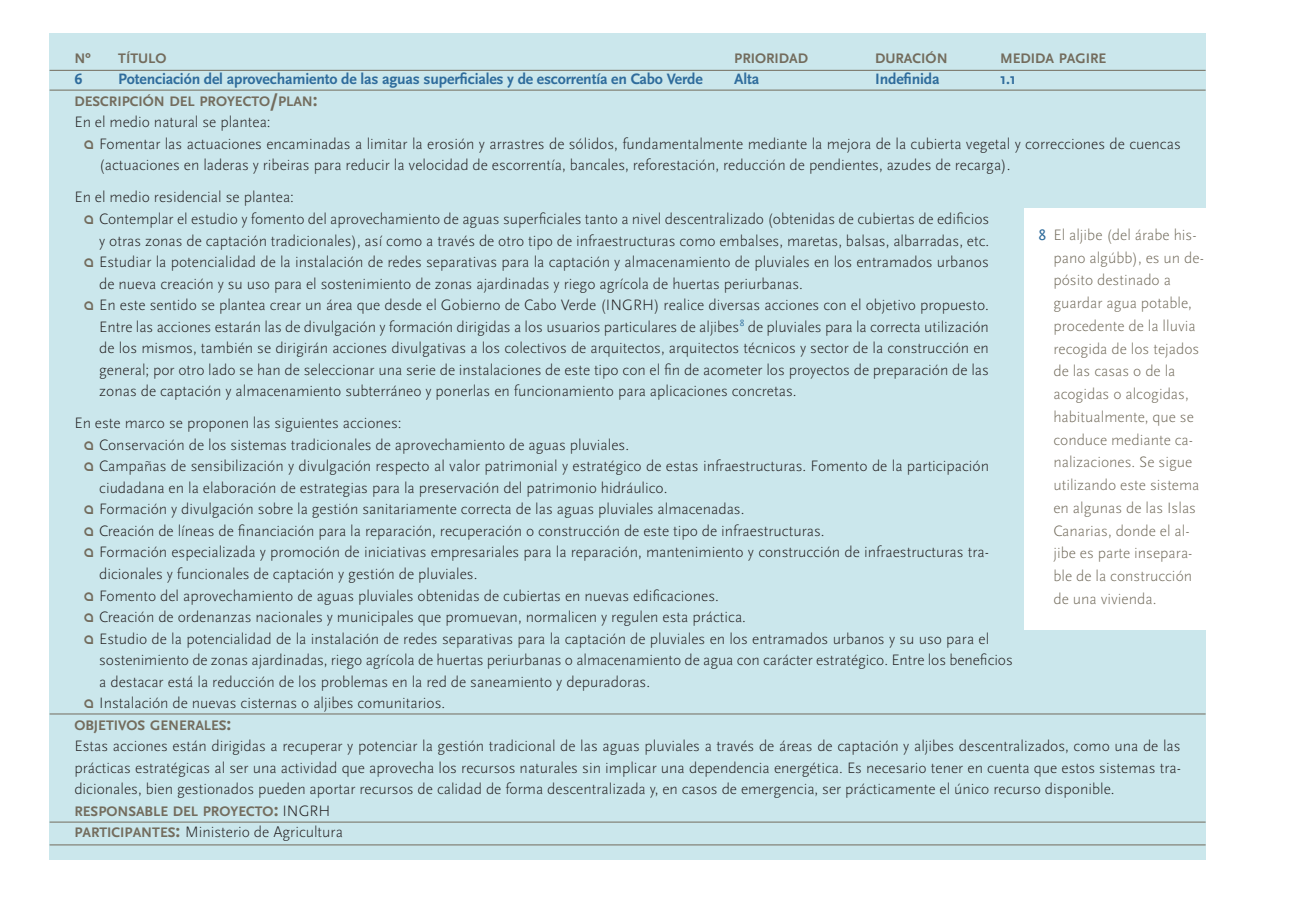
<style>
.page{position:relative;width:1290px;height:913px;background:#fff}
.page>*{position:absolute;margin:0;border:0;box-sizing:border-box;transform-origin:0 0}
.t1{font:300 15.75px/21.5px "Scala Sans Pro";color:#231f20;text-align:justify}
.t2{font:300 15.75px/22.8px "Scala Sans Pro";color:#736c5d}
.t3{font:700 15.75px "Scala Sans Pro";letter-spacing:-.01em;color:#2f6c9c}
.t4{font:700 14.35px "Scala Sans Pro";color:#736c5d}
.s1{font-size:19.25px}
.s2{font-family:"REZ";font-weight:400;font-size:19.25px;color:#736c5d}
.s3{font-weight:300;font-size:15.75px;color:#231f20}
.s4{font-weight:700;font-size:14.35px;color:#736c5d}
.s5{font-weight:700;font-size:19.25px;color:#736c5d}
.s6{font-weight:400;color:#2f6c9c}
</style>
<div class="page">
<div style="left:50px;top:33px;width:1155px;height:827px;background:#cbe7ec"></div>
<hr style="left:50px;top:70px;width:1155px;height:1px;background:#736c5d">
<hr style="left:50px;top:90px;width:1155px;height:1px;background:#736c5d">
<hr style="left:50px;top:713px;width:1155px;height:1px;background:#736c5d">
<hr style="left:50px;top:821px;width:1155px;height:1px;background:#736c5d">
<hr style="left:50px;top:844px;width:1155px;height:1px;background:#736c5d">
<div style="left:1024px;top:208px;width:189px;height:422px;background:#fff"></div>
<p class="t4" style="left:74px;top:53px;width:18px">Nº</p>
<p class="t4" style="left:118px;top:53px;width:50px">TÍTULO</p>
<p class="t4" style="left:734px;top:53px;width:75px">PRIORIDAD</p>
<p class="t4" style="left:875px;top:53px;width:74px">DURACIÓN</p>
<p class="t4" style="left:1000px;top:53px;width:108px">MEDIDA PAGIRE</p>
<p class="t3" style="left:74px;top:74px;width:9px">6</p>
<p class="t3" style="left:118px;top:74px;width:586px">Potenciación del aprovechamiento de las aguas superficiales y de escorrentía en Cabo Verde</p>
<p class="t3" style="left:734px;top:74px;width:27px">Alta</p>
<p class="t3" style="left:875px;top:74px;width:66px">Indefinida</p>
<p class="t3" style="left:1000px;top:74px;width:17px">1.1</p>
<p class="t4" style="left:74px;top:96px;width:245px">DESCRIPCIÓN DEL PROYECTO<span class="s1">/</span>PLAN<span class="s1">:</span></p>
<p class="t1" style="left:74px;top:113px;width:198px">En el medio natural se plantea:</p>
<p class="t1" style="left:84px;top:135px;width:1098px"><span class="s2">a</span> Fomentar las actuaciones encaminadas a limitar la erosión y arrastres de sólidos, fundamentalmente mediante la mejora de la cubierta vegetal y correcciones de cuencas</p>
<p class="t1" style="left:99px;top:156px;width:913px">(actuaciones en laderas y ribeiras para reducir la velocidad de escorrentía, bancales, reforestación, reducción de pendientes, azudes de recarga).</p>
<p class="t1" style="left:74px;top:188px;width:221px">En el medio residencial se plantea:</p>
<p class="t1" style="left:84px;top:210px;width:906px"><span class="s2">a</span> Contemplar el estudio y fomento del aprovechamiento de aguas superficiales tanto a nivel descentralizado (obtenidas de cubiertas de edificios</p>
<p class="t1" style="left:99px;top:231px;width:891px">y otras zonas de captación tradicionales), así como a través de otro tipo de infraestructuras como embalses, maretas, balsas, albarradas, etc.</p>
<p class="t1" style="left:84px;top:253px;width:906px"><span class="s2">a</span> Estudiar la potencialidad de la instalación de redes separativas para la captación y almacenamiento de pluviales en los entramados urbanos</p>
<p class="t1" style="left:99px;top:274px;width:705px">de nueva creación y su uso para el sostenimiento de zonas ajardinadas y riego agrícola de huertas periurbanas.</p>
<p class="t1" style="left:84px;top:296px;width:906px"><span class="s2">a</span> En este sentido se plantea crear un área que desde el Gobierno de Cabo Verde (INGRH) realice diversas acciones con el objetivo propuesto.</p>
<p class="t1" style="left:99px;top:317px;width:891px">Entre las acciones estarán las de divulgación y formación dirigidas a los usuarios particulares de aljibes<sup>8</sup> de pluviales para la correcta utilización</p>
<p class="t1" style="left:99px;top:339px;width:891px">de los mismos, también se dirigirán acciones divulgativas a los colectivos de arquitectos, arquitectos técnicos y sector de la construcción en</p>
<p class="t1" style="left:99px;top:360px;width:891px">general; por otro lado se han de seleccionar una serie de instalaciones de este tipo con el fin de acometer los proyectos de preparación de las</p>
<p class="t1" style="left:99px;top:382px;width:699px">zonas de captación y almacenamiento subterráneo y ponerlas en funcionamiento para aplicaciones concretas.</p>
<p class="t1" style="left:74px;top:414px;width:329px">En este marco se proponen las siguientes acciones:</p>
<p class="t1" style="left:84px;top:436px;width:546px"><span class="s2">a</span> Conservación de los sistemas tradicionales de aprovechamiento de aguas pluviales.</p>
<p class="t1" style="left:84px;top:457px;width:906px"><span class="s2">a</span> Campañas de sensibilización y divulgación respecto al valor patrimonial y estratégico de estas infraestructuras. Fomento de la participación</p>
<p class="t1" style="left:99px;top:479px;width:570px">ciudadana en la elaboración de estrategias para la preservación del patrimonio hidráulico.</p>
<p class="t1" style="left:84px;top:500px;width:662px"><span class="s2">a</span> Formación y divulgación sobre la gestión sanitariamente correcta de las aguas pluviales almacenadas.</p>
<p class="t1" style="left:84px;top:522px;width:742px"><span class="s2">a</span> Creación de líneas de financiación para la reparación, recuperación o construcción de este tipo de infraestructuras.</p>
<p class="t1" style="left:84px;top:543px;width:906px"><span class="s2">a</span> Formación especializada y promoción de iniciativas empresariales para la reparación, mantenimiento y construcción de infraestructuras tra-</p>
<p class="t1" style="left:99px;top:565px;width:380px">dicionales y funcionales de captación y gestión de pluviales.</p>
<p class="t1" style="left:84px;top:586px;width:636px"><span class="s2">a</span> Fomento del aprovechamiento de aguas pluviales obtenidas de cubiertas en nuevas edificaciones.</p>
<p class="t1" style="left:84px;top:608px;width:663px"><span class="s2">a</span> Creación de ordenanzas nacionales y municipales que promuevan, normalicen y regulen esta práctica.</p>
<p class="t1" style="left:84px;top:629px;width:906px"><span class="s2">a</span> Estudio de la potencialidad de la instalación de redes separativas para la captación de pluviales en los entramados urbanos y su uso para el</p>
<p class="t1" style="left:99px;top:651px;width:915px">sostenimiento de zonas ajardinadas, riego agrícola de huertas periurbanas o almacenamiento de agua con carácter estratégico. Entre los beneficios</p>
<p class="t1" style="left:99px;top:672px;width:552px">a destacar está la reducción de los problemas en la red de saneamiento y depuradoras.</p>
<p class="t1" style="left:84px;top:694px;width:362px"><span class="s2">a</span> Instalación de nuevas cisternas o aljibes comunitarios.</p>
<p class="t4" style="left:74px;top:720px;width:158px">OBJETIVOS GENERALES<span class="s1">:</span></p>
<p class="t1" style="left:74px;top:737px;width:1108px">Estas acciones están dirigidas a recuperar y potenciar la gestión tradicional de las aguas pluviales a través de áreas de captación y aljibes descentralizados, como una de las prácticas estratégicas al ser una actividad que aprovecha los recursos naturales sin implicar una dependencia energética. Es necesario tener en cuenta que estos sistemas tra&shy;dicionales, bien gestionados pueden aportar recursos de calidad de forma descentralizada y, en casos de emergencia, ser prácticamente el único recurso disponible.</p>
<p class="t4" style="left:74px;top:806px;width:258px">RESPONSABLE DEL PROYECTO<span class="s1">:</span> <span class="s3">INGRH</span></p>
<p class="t1" style="left:74px;top:823px;width:270px"><span class="s4">PARTICIPANTES</span><span class="s5">:</span> Ministerio de Agricultura</p>
<p class="t2" style="left:1053px;top:225px;width:152px;text-indent:-15px"><span class="s6">8</span> El aljibe (del árabe his&shy;pano algúbb), es un de&shy;pósito destinado a guardar agua potable, procedente de la lluvia recogida de los tejados de las casas o de la acogidas o alcogidas, habitualmente, que se conduce mediante ca&shy;nalizaciones. Se sigue utilizando este sistema en algunas de las Islas<br>Canarias, donde el al&shy;jibe es parte insepara&shy;ble de la construcción de una vivienda.</p>
</div>
